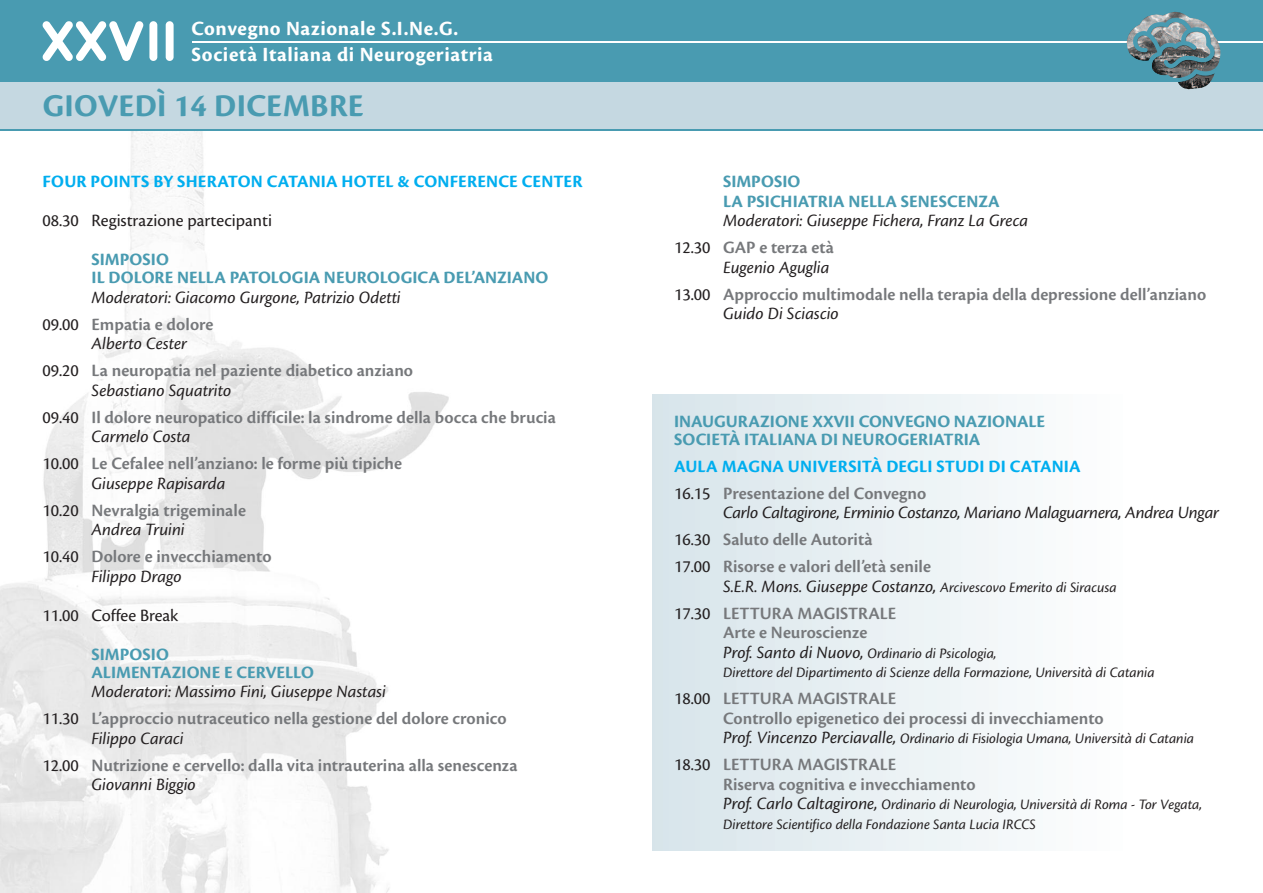
<style>
.page{position:relative;width:1263px;height:893px;background:#fff}
.page>*{position:absolute;margin:0;border:0;box-sizing:border-box;transform-origin:0 0}
.t1{font:700 33px "Cronos Pro";letter-spacing:.01em;color:#499bb1}
.t2{font:700 21px/26.1px "Cronos Pro";letter-spacing:.03em;color:#fff}
.t3{font:600 18px/27px "Cronos Pro";color:#76787b}
.t4{font:italic 18px/27px "Cronos Pro";letter-spacing:-.005em;color:#231f20}
.t5{font:700 18px/18px "Cronos Pro";color:#499bb1}
.t6{font:700 18px/27px "Cronos Pro";letter-spacing:.005em;color:#00aeef}
.t7{font:18px "Cronos Pro";color:#231f20}
.t8{font:italic 15px/19.5px "Cronos Pro";color:#231f20}
.s1{font-style:normal}
.s2{font-weight:600;font-style:normal;color:#76787b}
.s3{font-weight:400;font-style:italic;color:#231f20}
.s4{font-weight:400;color:#231f20}
.s5{font-weight:600;color:#76787b}
.s6{font-size:15px}
.s7{font-size:18px}
</style>
<div class="page">
<div style="left:653px;top:394px;width:472px;height:456px;background:linear-gradient(to right,#d7e5eb,#fefefe)"></div>
<img style="left:0;top:130px;width:557px;height:763px">
<div style="left:0;top:0;width:1263px;height:130px;background:#c5d8e1"></div>
<div style="left:0;top:0;width:1263px;height:82px;background:#499bb1"></div>
<hr style="left:0;top:129px;width:1263px;height:1px;background:#499bb1">
<svg style="left:147px;top:19px;width:12px;height:44px"></svg>
<svg style="left:164px;top:19px;width:12px;height:44px"></svg>
<div style="left:149px;top:21px;width:8px;height:40px;background:#fff;border-radius:4px"></div>
<div style="left:166px;top:21px;width:8px;height:40px;background:#fff;border-radius:4px"></div>
<svg style="left:42px;top:21px;width:102px;height:40px"></svg>
<hr style="left:192px;top:41px;width:1071px;height:2px;background:#fff">
<img style="left:1145px;top:12px;width:75px;height:77px">
<svg style="left:1127px;top:18px;width:89px;height:64px"></svg>
<p class="t2" style="left:191px;top:17px;width:303px">Convegno Nazionale S.I.Ne.G.<br>Società Italiana di Neurogeriatria</p>
<h1 class="t1" style="left:43px;top:94px;width:323px">GIOVEDÌ 14 DICEMBRE</h1>
<p class="t6" style="left:43px;top:169px;width:541px">FOUR POINTS BY SHERATON CATANIA HOTEL &amp; CONFERENCE CENTER</p>
<p class="t7" style="left:43px;top:214px;width:231px">08.30 Registrazione partecipanti</p>
<p class="t5" style="left:92px;top:252px;width:458px">SIMPOSIO<br>IL DOLORE NELLA PATOLOGIA NEUROLOGICA DEL’ANZIANO</p>
<p class="t4" style="left:43px;top:285px;width:360px;text-indent:49px">Moderatori: Giacomo Gurgone, Patrizio Odetti<br><span class="s1">09.00</span> <span class="s2">Empatia e dolore</span></p>
<p class="t3" style="left:43px;top:331px;width:372px;text-indent:49px"><span class="s3">Alberto Cester<br></span><span class="s4">09.20</span> La neuropatia nel paziente diabetico anziano</p>
<p class="t3" style="left:43px;top:378px;width:515px;text-indent:49px"><span class="s3">Sebastiano Squatrito<br></span><span class="s4">09.40</span> Il dolore neuropatico difficile: la sindrome della bocca che brucia</p>
<p class="t3" style="left:43px;top:424px;width:361px;text-indent:49px"><span class="s3">Carmelo Costa<br></span><span class="s4">10.00</span> Le Cefalee nell’anziano: le forme più tipiche</p>
<p class="t3" style="left:43px;top:471px;width:205px;text-indent:49px"><span class="s3">Giuseppe Rapisarda<br></span><span class="s4">10.20</span> Nevralgia trigeminale</p>
<p class="t3" style="left:43px;top:517px;width:230px;text-indent:49px"><span class="s3">Andrea Truini<br></span><span class="s4">10.40</span> Dolore e invecchiamento</p>
<p class="t4" style="left:92px;top:564px;width:92px">Filippo Drago</p>
<p class="t7" style="left:43px;top:608px;width:137px">11.00 Coffee Break</p>
<p class="t5" style="left:92px;top:646px;width:224px">SIMPOSIO<br>ALIMENTAZIONE E CERVELLO</p>
<p class="t3" style="left:43px;top:679px;width:466px;text-indent:49px"><span class="s3">Moderatori: Massimo Fini, Giuseppe Nastasi<br></span><span class="s4">11.30</span> L’approccio nutraceutico nella gestione del dolore cronico</p>
<p class="t3" style="left:43px;top:726px;width:476px;text-indent:49px"><span class="s3">Filippo Caraci<br></span><span class="s4">12.00</span> Nutrizione e cervello: dalla vita intrauterina alla senescenza</p>
<p class="t4" style="left:92px;top:772px;width:106px">Giovanni Biggio</p>
<p class="t5" style="left:723px;top:173px;width:278px;line-height:19.5px">SIMPOSIO<br>LA PSICHIATRIA NELLA SENESCENZA</p>
<p class="t4" style="left:674px;top:208px;width:356px;text-indent:49px">Moderatori: Giuseppe Fichera, Franz La Greca<br><span class="s1">12.30</span> <span class="s2">GAP e terza età</span></p>
<p class="t3" style="left:674px;top:255px;width:534px;text-indent:49px"><span class="s3">Eugenio Aguglia<br></span><span class="s4">13.00</span> Approccio multimodale nella terapia della depressione dell’anziano</p>
<p class="t4" style="left:723px;top:301px;width:117px">Guido Di Sciascio</p>
<p class="t5" style="left:674px;top:414px;width:373px">INAUGURAZIONE XXVII CONVEGNO NAZIONALE<br>SOCIETÀ ITALIANA DI NEUROGERIATRIA</p>
<p class="t6" style="left:674px;top:454px;width:408px">AULA MAGNA UNIVERSITÀ DEGLI STUDI DI CATANIA<br><span class="s4">16.15</span> <span class="s5">Presentazione del Convegno</span></p>
<p class="t4" style="left:674px;top:501px;width:546px;text-indent:49px">Carlo Caltagirone, Erminio Costanzo, Mariano Malaguarnera, Andrea Ungar<br><span class="s1">16.30</span> <span class="s2">Saluto delle Autorità<br></span><span class="s1">17.00</span> <span class="s2">Risorse e valori dell’età senile</span></p>
<p class="t4" style="left:674px;top:574px;width:444px;text-indent:49px">S.E.R. Mons. Giuseppe Costanzo, <span class="s6">Arcivescovo Emerito di Siracusa<br></span><span class="s1">17.30</span> <span class="s2">LETTURA MAGISTRALE</span></p>
<p class="t3" style="left:723px;top:621px;width:146px">Arte e Neuroscienze</p>
<p class="t8" style="left:723px;top:645px;width:433px"><span class="s7">Prof. Santo di Nuovo,</span> Ordinario di Psicologia,<br>Direttore del Dipartimento di Scienze della Formazione, Università di Catania</p>
<p class="t3" style="left:723px;top:690px;width:382px;line-height:19.5px;text-indent:-49px"><span class="s4">18.00</span> LETTURA MAGISTRALE<br>Controllo epigenetico dei processi di invecchiamento</p>
<p class="t8" style="left:723px;top:730px;width:473px"><span class="s7">Prof. Vincenzo Perciavalle,</span> Ordinario di Fisiologia Umana, Università di Catania</p>
<p class="t3" style="left:723px;top:756px;width:254px;line-height:19.5px;text-indent:-49px"><span class="s4">18.30</span> LETTURA MAGISTRALE<br>Riserva cognitiva e invecchiamento</p>
<p class="t8" style="left:723px;top:796px;width:480px"><span class="s7">Prof. Carlo Caltagirone,</span> Ordinario di Neurologia, Università di Roma - Tor Vegata,<br>Direttore Scientifico della Fondazione Santa Lucia IRCCS</p>
</div>
